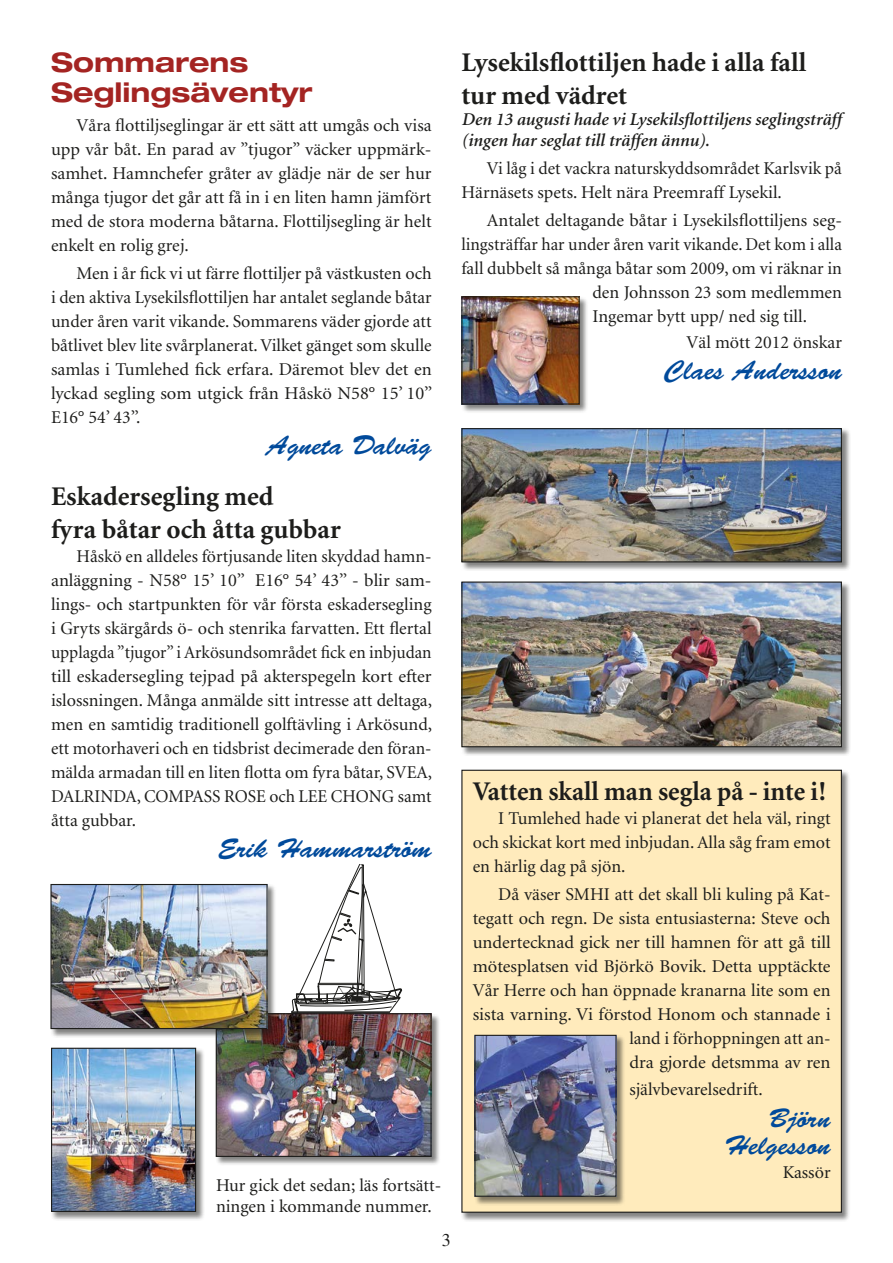
<style>
.page{position:relative;width:893px;height:1263px;background:#fff}
.page>*{position:absolute;margin:0;border:0;box-sizing:border-box;transform-origin:0 0}
.t1{font:700 27px/32.4px "Minion";color:#1d1d1b}
.t2{font:27px/27px "Brush Script";color:#004a9b;text-align:right}
.t3{font:700 expanded 27px/30px "Helvetica Neue";color:#a42422}
.t4{font:18px/24px "Minion";color:#1d1d1b;text-align:justify}
.t5{font:italic 600 18px/21px "Minion";color:#1d1d1b}
.t6{font:18px "Times";color:#1d1d1b}
</style>
<div class="page">
<div style="left:461px;top:769px;width:390px;height:452px;background:#1d1d1b;opacity:.55"></div>
<div style="left:462px;top:770px;width:379px;height:442px;background:#ffebbc"></div>
<svg style="left:291px;top:864px;width:111px;height:149px"></svg>
<div style="left:474px;top:1034px;width:151px;height:171px;background:#1d1d1b;opacity:.55"></div>
<img style="left:476px;top:1037px;width:139px;height:158px">
<div style="left:474px;top:1035px;width:143px;height:162px;border:1px solid #1d1d1b"></div>
<div style="left:215px;top:1013px;width:225px;height:152px;background:#1d1d1b;opacity:.55"></div>
<img style="left:218px;top:1015px;width:212px;height:140px">
<div style="left:216px;top:1013px;width:216px;height:144px;border:1px solid #1d1d1b"></div>
<div style="left:50px;top:883px;width:226px;height:155px;background:#1d1d1b;opacity:.55"></div>
<img style="left:52px;top:886px;width:214px;height:141px">
<div style="left:50px;top:884px;width:218px;height:145px;border:1px solid #1d1d1b"></div>
<div style="left:51px;top:1047px;width:154px;height:173px;background:#1d1d1b;opacity:.55"></div>
<img style="left:53px;top:1050px;width:141px;height:160px">
<div style="left:51px;top:1048px;width:145px;height:164px;border:1px solid #1d1d1b"></div>
<div style="left:461px;top:428px;width:390px;height:143px;background:#1d1d1b;opacity:.55"></div>
<img style="left:463px;top:430px;width:377px;height:130px">
<div style="left:461px;top:428px;width:381px;height:134px;border:1px solid #1d1d1b"></div>
<div style="left:461px;top:581px;width:390px;height:175px;background:#1d1d1b;opacity:.55"></div>
<img style="left:463px;top:583px;width:377px;height:162px">
<div style="left:461px;top:581px;width:381px;height:166px;border:1px solid #1d1d1b"></div>
<div style="left:461px;top:296px;width:127px;height:117px;background:#1d1d1b;opacity:.55"></div>
<img style="left:463px;top:298px;width:115px;height:105px">
<div style="left:461px;top:296px;width:119px;height:109px;border:1px solid #1d1d1b"></div>
<h1 class="t3" style="left:51px;top:47px;width:263px">Sommarens<br>Seglingsäventyr</h1>
<p class="t4" style="left:51px;top:113px;width:382px;text-indent:26px">Våra flottiljseglingar är ett sätt att umgås och visa upp vår båt. En parad av ”tjugor” väcker uppmärk&shy;samhet. Hamnchefer gråter av glädje när de ser hur många tjugor det går att få in i en liten hamn jämfört med de stora moderna båtarna. Flottiljsegling är helt enkelt en rolig grej.</p>
<p class="t4" style="left:51px;top:262px;width:383px;text-indent:26px">Men i år fick vi ut färre flottiljer på västkusten och i den aktiva Lysekilsflottiljen har antalet seglande båtar under åren varit vikande. Sommarens väder gjorde att båtlivet blev lite svårplanerat. Vilket gänget som skulle samlas i Tumlehed fick erfara. Däremot blev det en lyckad segling som utgick från Håskö N58° 15’ 10’’ E16° 54’ 43’’.</p>
<h1 class="t2" style="left:267px;top:432px;width:166px">Agneta Dalväg</h1>
<h1 class="t1" style="left:51px;top:481px;width:291px">Eskadersegling med<br>fyra båtar och åtta gubbar</h1>
<p class="t4" style="left:51px;top:544px;width:383px;text-indent:26px">Håskö en alldeles förtjusande liten skyddad hamn&shy;anläggning - N58° 15’ 10’’ E16° 54’ 43’’ - blir sam&shy;lings- och startpunkten för vår första eskadersegling i Gryts skärgårds ö- och stenrika farvatten. Ett flertal upplagda ”tjugor” i Arkösundsområdet fick en inbjudan till eskadersegling tejpad på akterspegeln kort efter islossningen. Många anmälde sitt intresse att deltaga, men en samtidig traditionell golftävling i Arkösund, ett motorhaveri och en tidsbrist decimerade den föran&shy;mälda armadan till en liten flotta om fyra båtar, SVEA, DALRINDA, COMPASS ROSE och LEE CHONG samt åtta gubbar.</p>
<h1 class="t2" style="left:218px;top:835px;width:215px">Erik Hammarström</h1>
<p class="t4" style="left:216px;top:1175px;width:227px;line-height:21px">Hur gick det sedan; läs fortsätt&shy;ningen i kommande nummer.</p>
<p class="t6" style="left:442px;top:1229px;width:10px">3</p>
<h1 class="t1" style="left:461px;top:47px;width:346px">Lysekilsflottiljen hade i alla fall tur med vädret</h1>
<p class="t5" style="left:461px;top:109px;width:382px">Den 13 augusti hade vi Lysekilsflottiljens seglingsträff (ingen har seglat till träffen ännu).</p>
<p class="t4" style="left:461px;top:157px;width:382px;text-indent:26px">Vi låg i det vackra naturskyddsområdet Karlsvik på<br>Härnäsets spets. Helt nära Preemraff Lysekil.</p>
<p class="t4" style="left:487px;top:209px;width:357px">Antalet deltagande båtar i Lysekilsflottiljens seg-</p>
<p class="t4" style="left:461px;top:233px;width:382px">lingsträffar har under åren varit vikande. Det kom i alla</p>
<p class="t4" style="left:461px;top:257px;width:382px">fall dubbelt så många båtar som 2009, om vi räknar in</p>
<p class="t4" style="left:592px;top:281px;width:251px">den Johnsson 23 som medlemmen</p>
<p class="t4" style="left:592px;top:305px;width:216px">Ingemar bytt upp/ ned sig till.</p>
<p class="t4" style="left:686px;top:331px;width:157px">Väl mött 2012 önskar</p>
<h1 class="t2" style="left:664px;top:358px;width:179px">Claes Andersson</h1>
<h1 class="t1" style="left:473px;top:776px;width:355px">Vatten skall man segla på - inte i!</h1>
<p class="t4" style="left:473px;top:807px;width:359px;text-indent:26px">I Tumlehed hade vi planerat det hela väl, ringt och skickat kort med inbjudan. Alla såg fram emot en härlig dag på sjön.</p>
<p class="t4" style="left:473px;top:883px;width:359px;text-align:right">Då väser SMHI att det skall bli kuling på Kat&shy;tegatt och regn. De sista entusiasterna: Steve och undertecknad gick ner till hamnen för att gå till mötesplatsen vid Björkö Bovik. Detta upptäckte Vår Herre och han öppnade kranarna lite som en sista varning. Vi förstod Honom och stannade i land i förhoppningen att an-<br>dra gjorde detsmma av ren</p>
<p class="t4" style="left:629px;top:1078px;width:135px">självbevarelsedrift.</p>
<h1 class="t2" style="left:724px;top:1105px;width:108px">Björn<br>Helgesson</h1>
<p class="t4" style="left:783px;top:1160px;width:49px">Kassör</p>
</div>
